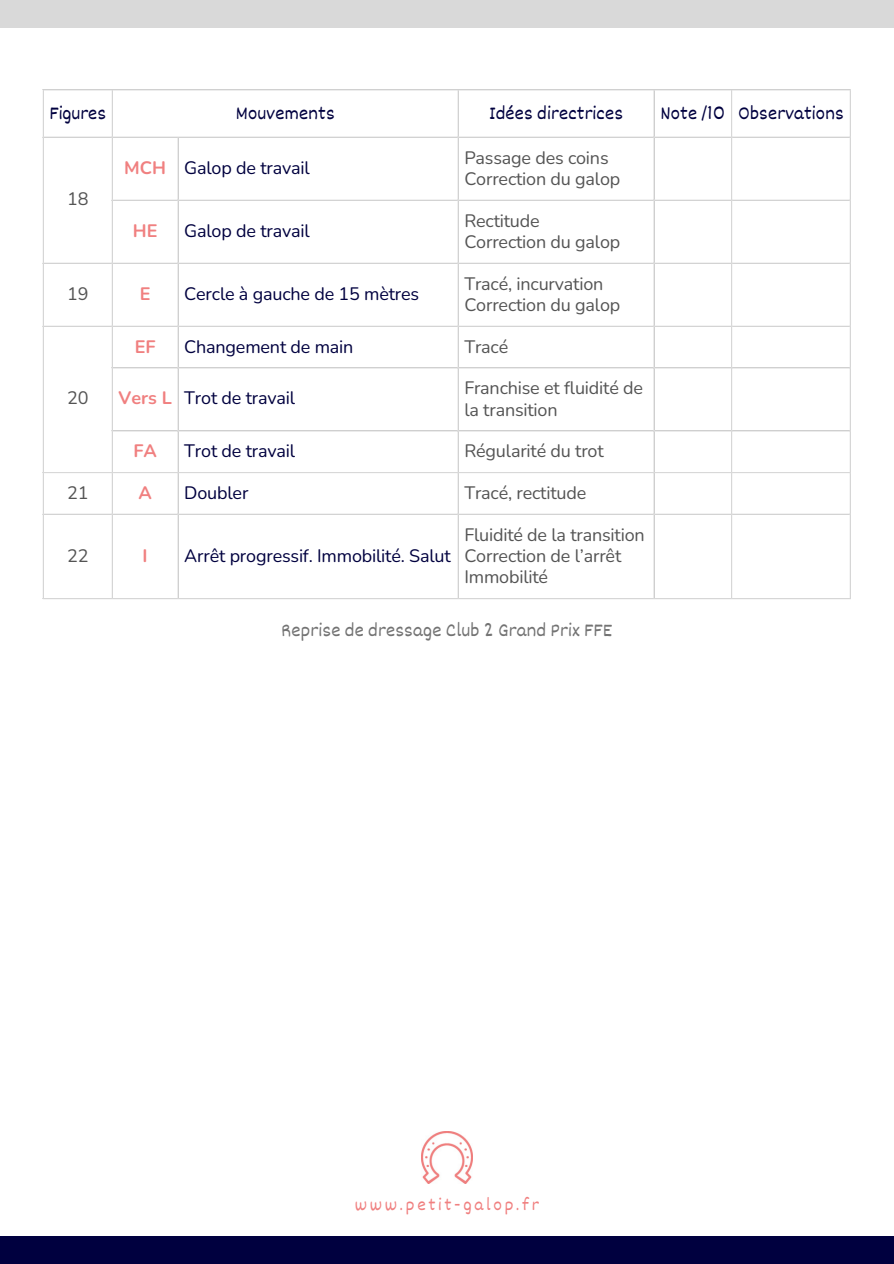
<style>
.page{position:relative;width:894px;height:1264px;background:#fff}
.page>*{position:absolute;margin:0;border:0;box-sizing:border-box;transform-origin:0 0}
.t1{font:19.5px "Dekko";letter-spacing:.01em;color:#00003f}
.t2{font:19.5px "Dekko";letter-spacing:.01em;color:#737373}
.t3{font:18px/21.3px "Nunito";letter-spacing:-.01em;color:#545454}
.t4{font:18px "Nunito";letter-spacing:-.01em;color:#00003f}
.t5{font:18px "Dekko";letter-spacing:.15em;color:#f08080}
.t6{font:700 18px "Nunito";color:#f08080}
</style>
<div class="page">
<div style="left:0;top:0;width:893px;height:27px;background:#d9d9d9"></div>
<div style="left:0;top:1236px;width:893px;height:27px;background:#00003f"></div>
<img style="left:421px;top:1131px;width:52px;height:52px">
<hr style="left:43px;top:90px;width:1px;height:508px;background:#d9d9d9">
<hr style="left:112px;top:90px;width:1px;height:508px;background:#d9d9d9">
<hr style="left:177px;top:138px;width:2px;height:460px;background:#d9d9d9">
<hr style="left:457px;top:90px;width:1px;height:508px;background:#d9d9d9">
<hr style="left:653px;top:90px;width:1px;height:508px;background:#d9d9d9">
<hr style="left:730px;top:90px;width:2px;height:508px;background:#d9d9d9">
<hr style="left:849px;top:90px;width:1px;height:508px;background:#d9d9d9">
<hr style="left:43px;top:89px;width:807px;height:1px;background:#d9d9d9">
<hr style="left:43px;top:137px;width:807px;height:1px;background:#d9d9d9">
<hr style="left:112px;top:200px;width:738px;height:1px;background:#d9d9d9">
<hr style="left:43px;top:263px;width:807px;height:1px;background:#d9d9d9">
<hr style="left:43px;top:326px;width:807px;height:1px;background:#d9d9d9">
<hr style="left:112px;top:367px;width:738px;height:1px;background:#d9d9d9">
<hr style="left:112px;top:430px;width:738px;height:1px;background:#d9d9d9">
<hr style="left:43px;top:472px;width:807px;height:1px;background:#d9d9d9">
<hr style="left:43px;top:513px;width:807px;height:2px;background:#d9d9d9">
<hr style="left:43px;top:598px;width:807px;height:1px;background:#d9d9d9">
<p class="t1" style="left:50px;top:100px;width:58px">Figures</p>
<p class="t1" style="left:236px;top:100px;width:100px">Mouvements</p>
<p class="t1" style="left:489px;top:100px;width:135px">Idées directrices</p>
<p class="t1" style="left:660px;top:100px;width:66px">Note /10</p>
<p class="t1" style="left:737px;top:100px;width:107px">Observations</p>
<p class="t3" style="left:67px;top:189px;width:23px">18</p>
<p class="t6" style="left:124px;top:155px;width:43px">MCH</p>
<p class="t4" style="left:184px;top:155px;width:127px">Galop de travail</p>
<p class="t6" style="left:133px;top:218px;width:26px">HE</p>
<p class="t4" style="left:184px;top:218px;width:127px">Galop de travail</p>
<p class="t3" style="left:67px;top:283px;width:23px">19</p>
<p class="t6" style="left:140px;top:281px;width:12px">E</p>
<p class="t4" style="left:184px;top:281px;width:236px">Cercle à gauche de 15 mètres</p>
<p class="t3" style="left:464px;top:147px;width:146px">Passage des coins</p>
<p class="t3" style="left:464px;top:168px;width:157px">Correction du galop</p>
<p class="t3" style="left:464px;top:210px;width:77px">Rectitude</p>
<p class="t3" style="left:464px;top:231px;width:157px">Correction du galop</p>
<p class="t3" style="left:464px;top:273px;width:140px">Tracé, incurvation</p>
<p class="t3" style="left:464px;top:294px;width:157px">Correction du galop</p>
<p class="t3" style="left:67px;top:388px;width:23px">20</p>
<p class="t6" style="left:135px;top:334px;width:22px">EF</p>
<p class="t4" style="left:184px;top:334px;width:171px">Changement de main</p>
<p class="t3" style="left:464px;top:336px;width:45px">Tracé</p>
<p class="t6" style="left:118px;top:386px;width:55px">Vers L</p>
<p class="t4" style="left:184px;top:386px;width:112px">Trot de travail</p>
<p class="t3" style="left:464px;top:378px;width:180px">Franchise et fluidité de la transition</p>
<p class="t6" style="left:133px;top:439px;width:25px">FA</p>
<p class="t4" style="left:184px;top:439px;width:112px">Trot de travail</p>
<p class="t3" style="left:464px;top:441px;width:141px">Régularité du trot</p>
<p class="t3" style="left:67px;top:482px;width:23px">21</p>
<p class="t6" style="left:138px;top:481px;width:15px">A</p>
<p class="t4" style="left:184px;top:481px;width:66px">Doubler</p>
<p class="t3" style="left:464px;top:482px;width:123px">Tracé, rectitude</p>
<p class="t3" style="left:464px;top:524px;width:182px">Fluidité de la transition</p>
<p class="t3" style="left:464px;top:545px;width:158px">Correction de l’arrêt</p>
<h1 class="t3" style="left:464px;top:567px;width:85px">Immobilité</h1>
<p class="t2" style="left:281px;top:617px;width:332px">Reprise de dressage Club 2 Grand Prix FFE</p>
<p class="t3" style="left:67px;top:545px;width:23px">22</p>
<p class="t6" style="left:143px;top:544px;width:7px">I</p>
<p class="t4" style="left:184px;top:544px;width:268px">Arrêt progressif. Immobilité. Salut</p>
<p class="t5" style="left:355px;top:1193px;width:185px">www.petit-galop.fr</p>
</div>
